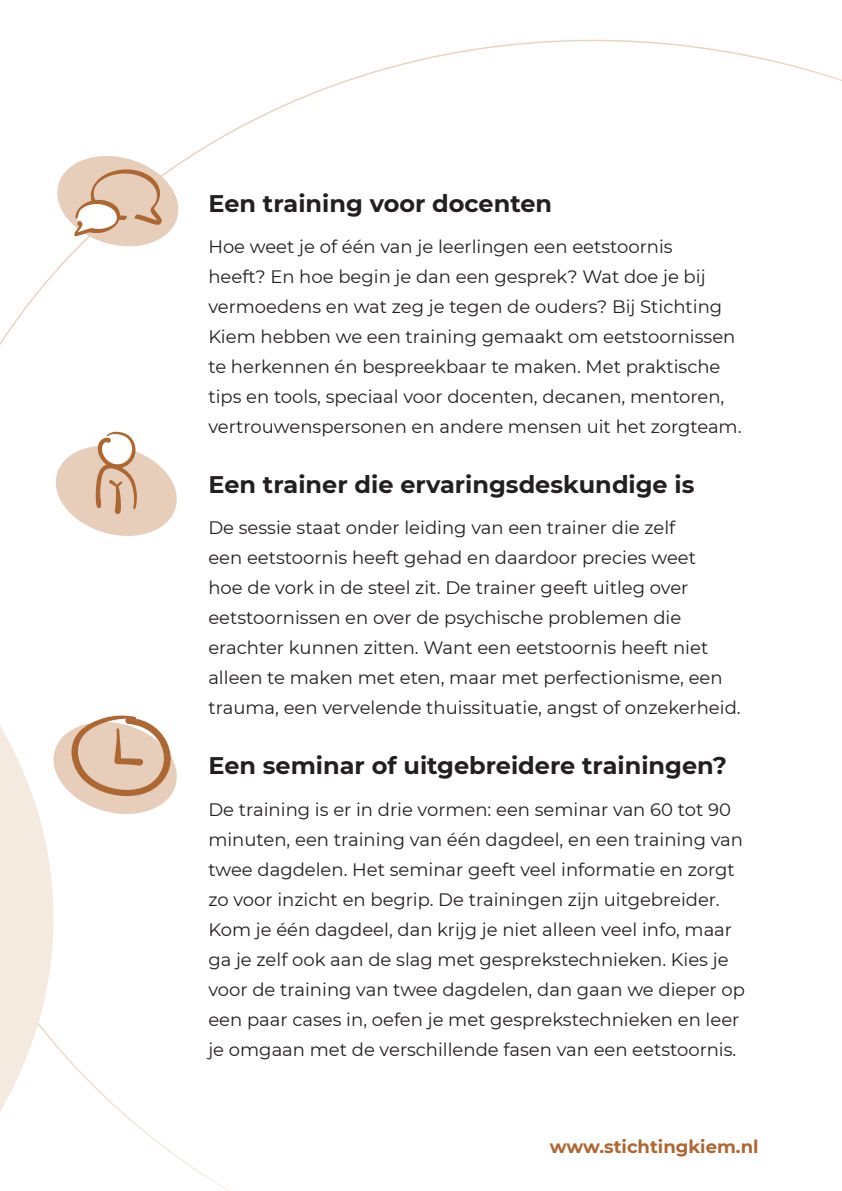
<style>
.page{position:relative;width:842px;height:1191px;background:#fff}
.page>*{position:absolute;margin:0;border:0;box-sizing:border-box;transform-origin:0 0}
.t1{font:700 24px "Montserrat";color:#231f20}
.t2{font:18px/30px "Montserrat";color:#231f20}
.t3{font:700 18px "Montserrat";color:#ad6732}
</style>
<div class="page">
<svg style="left:57px;top:156px;width:127px;height:96px"></svg>
<svg style="left:0;top:431px;width:182px;height:730px"></svg>
<h1 class="t1" style="left:208px;top:186px;width:345px">Een training voor docenten</h1>
<p class="t2" style="left:208px;top:231px;width:535px">Hoe weet je of één van je leerlingen een eetstoornis<br>heeft? En hoe begin je dan een gesprek? Wat doe je bij vermoedens en wat zeg je tegen de ouders? Bij Stichting Kiem hebben we een training gemaakt om eetstoornissen te herkennen én bespreekbaar te maken. Met praktische tips en tools, speciaal voor docenten, decanen, mentoren, vertrouwenspersonen en andere mensen uit het zorgteam.</p>
<h1 class="t1" style="left:208px;top:467px;width:488px">Een trainer die ervaringsdeskundige is</h1>
<p class="t2" style="left:208px;top:512px;width:534px">De sessie staat onder leiding van een trainer die zelf<br>een eetstoornis heeft gehad en daardoor precies weet<br>hoe de vork in de steel zit. De trainer geeft uitleg over eetstoornissen en over de psychische problemen die erachter kunnen zitten. Want een eetstoornis heeft niet alleen te maken met eten, maar met perfectionisme, een trauma, een vervelende thuissituatie, angst of onzekerheid.</p>
<h1 class="t1" style="left:208px;top:748px;width:520px">Een seminar of uitgebreidere trainingen?</h1>
<p class="t2" style="left:208px;top:793px;width:538px">De training is er in drie vormen: een seminar van 60 tot 90 minuten, een training van één dagdeel, en een training van twee dagdelen. Het seminar geeft veel informatie en zorgt zo voor inzicht en begrip. De trainingen zijn uitgebreider.<br>Kom je één dagdeel, dan krijg je niet alleen veel info, maar ga je zelf ook aan de slag met gesprekstechnieken. Kies je voor de training van twee dagdelen, dan gaan we dieper op een paar cases in, oefen je met gesprekstechnieken en leer je omgaan met de verschillende fasen van een eetstoornis.</p>
<p class="t3" style="left:550px;top:1133px;width:210px">www.stichtingkiem.nl</p>
</div>
